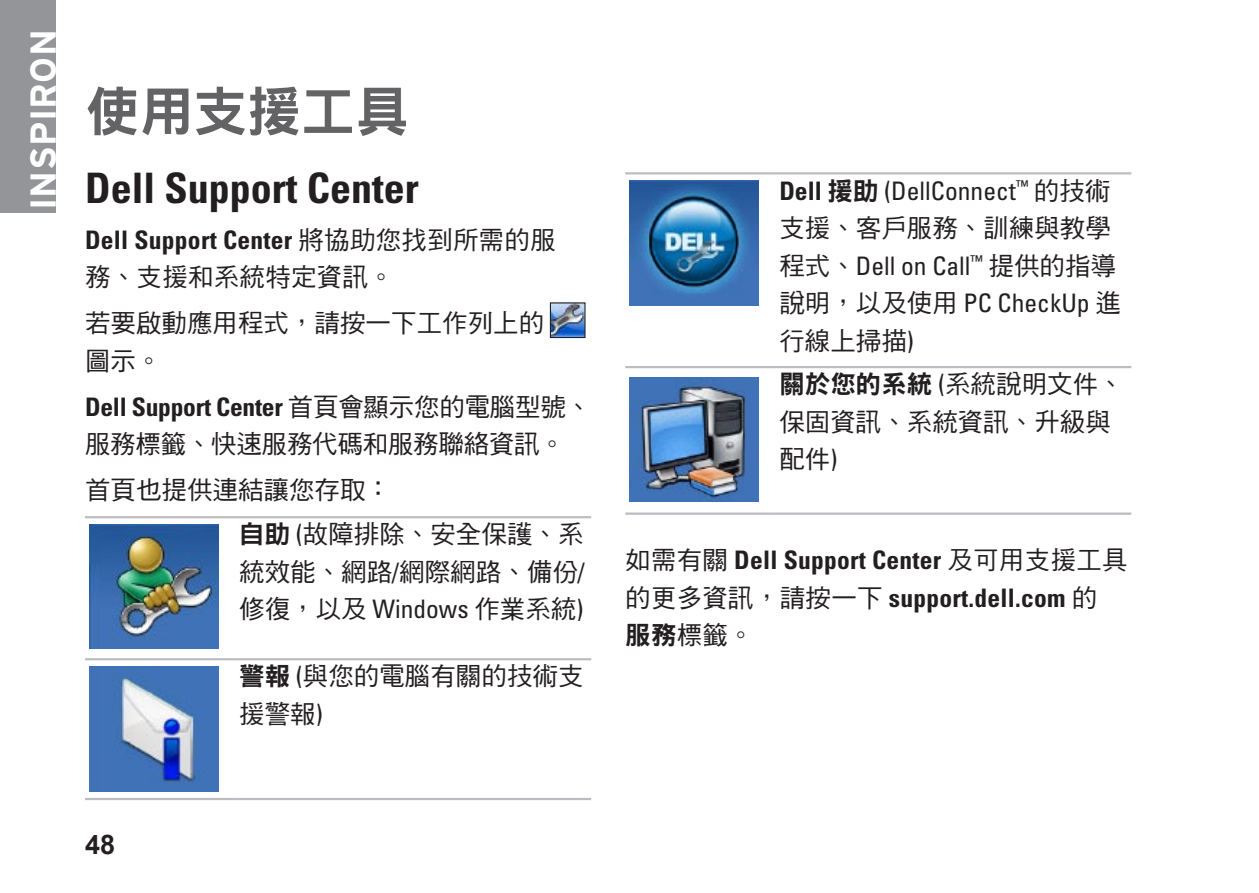
<style>
.page{position:relative;width:1259px;height:893px;background:#fff}
.page>*{position:absolute;margin:0;border:0;box-sizing:border-box;transform-origin:0 0}
.t1{font:54px "DF Hei Std W9";color:#636366}
.t2{font:700 condensed 42px "Univers";color:#231f20}
.t3{font:700 36px "Interstate";letter-spacing:.01em;color:#fff}
.t4{font:700 27px "Arial";color:#231f20}
.t5{font:25.5px/37.5px "DF Hei Std W5";color:#231f20}
.t6{font:700 condensed 25.5px/37.5px "Univers";letter-spacing:.01em;color:#231f20}
.t7{font:condensed 25.5px/37.5px "Univers";color:#231f20}
.t8{font:700 condensed 25.5px "Univers";letter-spacing:-.01em;color:#231f20}
.s1{font-family:"DF Hei Std W5";font-weight:400;font-stretch:normal}
.s2{font-family:"DF Hei Std W9"}
.s3{font-family:"Univers";font-stretch:condensed}
.s4{font-weight:700}
.s5{font-family:"DF Hei Std W9";font-stretch:normal}
.s6{font-family:"DF Hei Std W5";font-stretch:normal}
</style>
<div class="page">
<div style="left:0;top:0;width:55px;height:213px;background:#939598"></div>
<img style="left:552px;top:304px;width:31px;height:32px">
<div style="left:550px;top:302px;width:35px;height:36px;border:1px solid #231f20"></div>
<hr style="left:85px;top:516px;width:150px;height:2px;background:#bcbdc0">
<hr style="left:235px;top:516px;width:356px;height:2px;background:#bcbdc0">
<hr style="left:85px;top:658px;width:150px;height:2px;background:#bcbdc0">
<hr style="left:235px;top:658px;width:356px;height:2px;background:#bcbdc0">
<hr style="left:85px;top:798px;width:150px;height:2px;background:#bcbdc0">
<hr style="left:235px;top:798px;width:356px;height:2px;background:#bcbdc0">
<img style="left:89px;top:524px;width:130px;height:125px">
<img style="left:89px;top:666px;width:130px;height:125px">
<hr style="left:625px;top:512px;width:150px;height:3px;background:#bcbdc0">
<hr style="left:775px;top:512px;width:356px;height:3px;background:#bcbdc0">
<hr style="left:625px;top:172px;width:150px;height:2px;background:#bcbdc0">
<hr style="left:775px;top:172px;width:356px;height:2px;background:#bcbdc0">
<hr style="left:625px;top:366px;width:150px;height:2px;background:#bcbdc0">
<hr style="left:775px;top:366px;width:356px;height:2px;background:#bcbdc0">
<img style="left:629px;top:181px;width:130px;height:124px">
<img style="left:629px;top:377px;width:130px;height:125px">
<h3 class="t3" style="left:23px;top:210px;width:182px;rotate:-90deg">INSPIRON</h3>
<h1 class="t1" style="left:85px;top:82px;width:325px">使用支援工具</h1>
<h2 class="t2" style="left:85px;top:162px;width:335px">Dell Support Center</h2>
<p class="t6" style="left:85px;top:221px;width:472px">Dell Support Center <span class="s1">將協助您找到所需的服</span></p>
<p class="t5" style="left:85px;top:254px;width:461px;line-height:45.9px">務、支援和系統特定資訊。<br>若要啟動應用程式，請按一下工作列上的</p>
<p class="t5" style="left:85px;top:341px;width:78px">圖示。</p>
<p class="t8" style="left:85px;top:391px;width:507px">Dell Support Center <span class="s1">首頁會顯示您的電腦型號、</span></p>
<p class="t5" style="left:85px;top:425px;width:481px">服務標籤、快速服務代碼和服務聯絡資訊。</p>
<p class="t5" style="left:85px;top:471px;width:307px">首頁也提供連結讓您存取：</p>
<p class="t5" style="left:239px;top:515px;width:346px"><span class="s2">自助</span> <span class="s3">(</span>故障排除、安全保護、系</p>
<p class="t5" style="left:239px;top:553px;width:347px">統效能、網路<span class="s3">/</span>網際網路、備份<span class="s3">/</span>修復，以及 <span class="s3">Windows</span> 作業系統<span class="s3">)</span></p>
<p class="t5" style="left:239px;top:657px;width:346px"><span class="s2">警報</span> <span class="s3">(</span>與您的電腦有關的技術支援警報<span class="s3">)</span></p>
<p class="t7" style="left:779px;top:171px;width:333px"><span class="s4">Dell</span> <span class="s5">援助</span> (DellConnect<sup>™</sup> <span class="s6">的技術</span></p>
<p class="t5" style="left:779px;top:209px;width:333px">支援、客戶服務、訓練與教學</p>
<p class="t7" style="left:779px;top:246px;width:343px"><span class="s6">程式、</span>Dell on Call<sup>™</sup> <span class="s6">提供的指導說明，以及使用</span> PC CheckUp <span class="s6">進</span></p>
<p class="t5" style="left:779px;top:318px;width:346px;line-height:43.8px">行線上掃描<span class="s3">)<br></span><span class="s2">關於您的系統</span> <span class="s3">(</span>系統說明文件、</p>
<p class="t5" style="left:779px;top:402px;width:333px">保固資訊、系統資訊、升級與配件<span class="s3">)</span></p>
<p class="t6" style="left:625px;top:541px;width:504px"><span class="s1">如需有關</span> Dell Support Center <span class="s1">及可用支援工具的更多資訊，請按一下</span> support.dell.com <span class="s1">的</span></p>
<p class="t5" style="left:625px;top:616px;width:130px"><span class="s2">服務</span>標籤。</p>
<p class="t4" style="left:85px;top:827px;width:32px">48</p>
</div>
